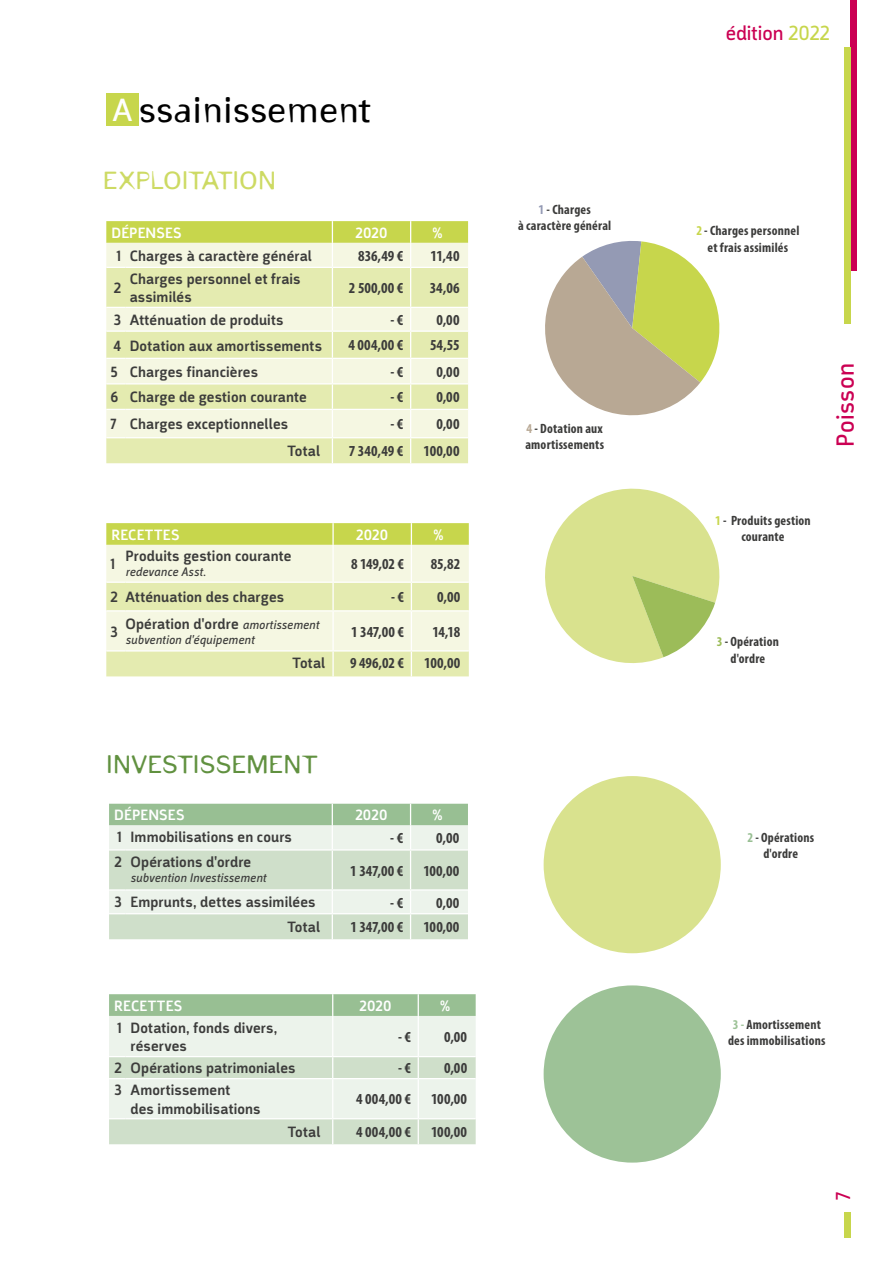
<style>
.page{position:relative;width:893px;height:1263px;background:#fff}
.page>*{position:absolute;margin:0;border:0;box-sizing:border-box;transform-origin:0 0}
.t1{font:34.5px "Ediflex";color:#000}
.t2{font:25.5px "Argumentum";letter-spacing:.02em;color:#cb0053}
.t3{font:24px "Ediflex";color:#619140}
.t4{font:24px "Ediflex";color:#cdda63}
.t5{font:21px "Argumentum";color:#cb0053}
.t6{font:500 15.3px/18.5px "Argumentum";letter-spacing:.01em;color:#3c3c3b}
.t7{font:700 condensed 15.3px "Myriad Pro";letter-spacing:.015em;color:#3c3c3b}
.t8{font:500 15.3px "Argumentum";letter-spacing:.01em;color:#fff}
.t9{font:700 condensed 13.5px/16.2px "Myriad Pro";letter-spacing:.015em;color:#3c3c3b;text-align:center}
.t10{font:italic 12.75px "Argumentum";letter-spacing:.015em;color:#3c3c3b}
.s1{font-family:"Argumentum";font-size:33px;color:#fff}
.s2{font-weight:400;font-style:italic;font-size:12.75px}
.s3{color:#949ab4}
.s4{color:#b8a894}
.s5{color:#c7d64c}
.s6{color:#9cbc59}
.s7{color:#98bf93}
.s8{color:#9dc297}
</style>
<div class="page">
<div style="left:850px;top:0;width:7px;height:271px;background:#cb0053"></div>
<div style="left:844px;top:47px;width:7px;height:277px;background:#c7d64c"></div>
<div style="left:844px;top:1212px;width:7px;height:25px;background:#c7d64c"></div>
<div style="left:106px;top:94px;width:33px;height:32px;background:#c7d64c"></div>
<svg style="left:106px;top:268px;width:362px;height:195px;background:#eaefc4"></svg>
<svg style="left:106px;top:307px;width:19px;height:1px"></svg>
<hr style="left:125px;top:307px;width:207px;height:1px;background:#fff">
<hr style="left:332px;top:307px;width:79px;height:1px;background:#fff">
<hr style="left:411px;top:307px;width:57px;height:1px;background:#fff">
<svg style="left:106px;top:330px;width:19px;height:2px"></svg>
<hr style="left:125px;top:330px;width:207px;height:2px;background:#fff">
<hr style="left:332px;top:330px;width:79px;height:2px;background:#fff">
<hr style="left:411px;top:330px;width:57px;height:2px;background:#fff">
<svg style="left:106px;top:358px;width:19px;height:1px"></svg>
<hr style="left:125px;top:358px;width:207px;height:1px;background:#fff">
<hr style="left:332px;top:358px;width:79px;height:1px;background:#fff">
<hr style="left:411px;top:358px;width:57px;height:1px;background:#fff">
<svg style="left:106px;top:383px;width:19px;height:1px"></svg>
<hr style="left:125px;top:383px;width:207px;height:1px;background:#fff">
<hr style="left:332px;top:383px;width:79px;height:1px;background:#fff">
<hr style="left:411px;top:383px;width:57px;height:1px;background:#fff">
<svg style="left:106px;top:409px;width:19px;height:1px"></svg>
<hr style="left:125px;top:409px;width:207px;height:1px;background:#fff">
<hr style="left:332px;top:409px;width:79px;height:1px;background:#fff">
<hr style="left:411px;top:409px;width:57px;height:1px;background:#fff">
<svg style="left:106px;top:437px;width:19px;height:1px"></svg>
<hr style="left:125px;top:437px;width:207px;height:1px;background:#fff">
<hr style="left:332px;top:437px;width:79px;height:1px;background:#fff">
<hr style="left:411px;top:437px;width:57px;height:1px;background:#fff">
<hr style="left:332px;top:268px;width:1px;height:39px;background:#fff">
<hr style="left:410px;top:268px;width:1px;height:39px;background:#fff">
<svg style="left:332px;top:308px;width:1px;height:155px"></svg>
<svg style="left:410px;top:308px;width:1px;height:155px"></svg>
<svg style="left:106px;top:221px;width:362px;height:47px;background:#e0e89f"></svg>
<svg style="left:109px;top:804px;width:359px;height:135px;background:#d2e1ce"></svg>
<svg style="left:106px;top:523px;width:363px;height:153px;background:#e9eebd"></svg>
<svg style="left:109px;top:994px;width:367px;height:150px;background:#d7e5d5"></svg>
<div style="left:544px;top:985px;width:177px;height:177px;background:#9dc297;border-radius:50%"></div>
<div style="left:544px;top:776px;width:177px;height:177px;background:#d9e28e;border-radius:50%"></div>
<svg style="left:545px;top:241px;width:175px;height:175px"></svg>
<svg style="left:545px;top:488px;width:175px;height:175px"></svg>
<h1 class="t1" style="left:113px;top:88px;width:260px"><span class="s1">A</span> ssainissement</h1>
<h3 class="t4" style="left:103px;top:166px;width:175px">EXPLOITATION</h3>
<p class="t8" style="left:111px;top:223px;width:72px">DÉPENSES</p>
<p class="t8" style="left:355px;top:223px;width:34px">2020</p>
<p class="t8" style="left:432px;top:223px;width:12px">%</p>
<p class="t6" style="left:117px;top:247px;width:197px">1 Charges à caractère général</p>
<p class="t7" style="left:358px;top:246px;width:47px">836,49 €</p>
<p class="t7" style="left:431px;top:246px;width:30px">11,40</p>
<p class="t6" style="left:114px;top:279px;width:9px">2</p>
<p class="t6" style="left:130px;top:270px;width:172px">Charges personnel et frais assimilés</p>
<p class="t7" style="left:349px;top:278px;width:56px">2 500,00 €</p>
<p class="t7" style="left:430px;top:278px;width:31px">34,06</p>
<p class="t6" style="left:114px;top:311px;width:171px">3 Atténuation de produits</p>
<p class="t7" style="left:390px;top:310px;width:15px">- €</p>
<p class="t7" style="left:436px;top:310px;width:25px">0,00</p>
<p class="t6" style="left:114px;top:336px;width:210px">4 Dotation aux amortissements</p>
<p class="t7" style="left:348px;top:336px;width:56px">4 004,00 €</p>
<p class="t7" style="left:430px;top:336px;width:31px">54,55</p>
<p class="t6" style="left:111px;top:363px;width:149px">5 Charges financières</p>
<p class="t7" style="left:390px;top:362px;width:15px">- €</p>
<p class="t7" style="left:436px;top:362px;width:25px">0,00</p>
<p class="t6" style="left:111px;top:388px;width:198px">6 Charge de gestion courante</p>
<p class="t7" style="left:390px;top:388px;width:15px">- €</p>
<p class="t7" style="left:436px;top:388px;width:25px">0,00</p>
<p class="t6" style="left:111px;top:415px;width:179px">7 Charges exceptionnelles</p>
<p class="t7" style="left:390px;top:415px;width:15px">- €</p>
<p class="t7" style="left:436px;top:415px;width:25px">0,00</p>
<p class="t6" style="left:287px;top:441px;width:34px">Total</p>
<p class="t7" style="left:349px;top:441px;width:56px">7 340,49 €</p>
<p class="t7" style="left:423px;top:441px;width:38px">100,00</p>
<p class="t8" style="left:111px;top:525px;width:70px">RECETTES</p>
<p class="t8" style="left:356px;top:525px;width:34px">2020</p>
<p class="t8" style="left:433px;top:525px;width:12px">%</p>
<p class="t6" style="left:111px;top:555px;width:6px">1</p>
<p class="t6" style="left:125px;top:547px;width:168px">Produits gestion courante</p>
<p class="t10" style="left:125px;top:564px;width:82px">redevance Asst.</p>
<p class="t7" style="left:351px;top:555px;width:55px">8 149,02 €</p>
<p class="t7" style="left:431px;top:555px;width:31px">85,82</p>
<p class="t6" style="left:111px;top:588px;width:175px">2 Atténuation des charges</p>
<p class="t7" style="left:391px;top:588px;width:15px">- €</p>
<p class="t7" style="left:437px;top:588px;width:25px">0,00</p>
<p class="t6" style="left:111px;top:623px;width:9px">3</p>
<p class="t6" style="left:125px;top:615px;width:195px">Opération d'ordre <span class="s2">amortissement</span></p>
<p class="t10" style="left:125px;top:632px;width:130px">subvention d'équipement</p>
<p class="t7" style="left:351px;top:622px;width:54px">1 347,00 €</p>
<p class="t7" style="left:432px;top:622px;width:29px">14,18</p>
<p class="t6" style="left:293px;top:654px;width:34px">Total</p>
<p class="t7" style="left:350px;top:653px;width:56px">9 496,02 €</p>
<p class="t7" style="left:424px;top:653px;width:38px">100,00</p>
<h3 class="t3" style="left:106px;top:750px;width:212px">INVESTISSEMENT</h3>
<p class="t8" style="left:114px;top:806px;width:72px">DÉPENSES</p>
<p class="t8" style="left:355px;top:806px;width:34px">2020</p>
<p class="t8" style="left:432px;top:806px;width:12px">%</p>
<p class="t6" style="left:117px;top:828px;width:176px">1 Immobilisations en cours</p>
<p class="t7" style="left:390px;top:829px;width:15px">- €</p>
<p class="t7" style="left:436px;top:829px;width:25px">0,00</p>
<p class="t6" style="left:114px;top:852px;width:138px">2 Opérations d'ordre</p>
<p class="t10" style="left:130px;top:870px;width:137px">subvention Investissement</p>
<p class="t7" style="left:350px;top:861px;width:54px">1 347,00 €</p>
<p class="t7" style="left:423px;top:861px;width:38px">100,00</p>
<p class="t6" style="left:114px;top:892px;width:203px">3 Emprunts, dettes assimilées</p>
<p class="t7" style="left:390px;top:893px;width:15px">- €</p>
<p class="t7" style="left:436px;top:893px;width:25px">0,00</p>
<p class="t6" style="left:287px;top:918px;width:34px">Total</p>
<p class="t7" style="left:350px;top:917px;width:54px">1 347,00 €</p>
<p class="t7" style="left:423px;top:917px;width:38px">100,00</p>
<p class="t8" style="left:114px;top:996px;width:70px">RECETTES</p>
<p class="t8" style="left:359px;top:996px;width:34px">2020</p>
<p class="t8" style="left:440px;top:996px;width:12px">%</p>
<p class="t6" style="left:130px;top:1018px;width:148px;text-indent:-13px">1 Dotation, fonds divers, réserves</p>
<p class="t7" style="left:398px;top:1027px;width:15px">- €</p>
<p class="t7" style="left:444px;top:1027px;width:25px">0,00</p>
<p class="t6" style="left:114px;top:1059px;width:183px">2 Opérations patrimoniales</p>
<p class="t7" style="left:398px;top:1059px;width:15px">- €</p>
<p class="t7" style="left:444px;top:1059px;width:25px">0,00</p>
<p class="t6" style="left:130px;top:1081px;width:132px;text-indent:-16px">3 Amortissement<br>des immobilisations</p>
<p class="t7" style="left:356px;top:1090px;width:56px">4 004,00 €</p>
<p class="t7" style="left:431px;top:1090px;width:38px">100,00</p>
<p class="t6" style="left:288px;top:1122px;width:34px">Total</p>
<p class="t7" style="left:356px;top:1122px;width:56px">4 004,00 €</p>
<p class="t7" style="left:431px;top:1122px;width:38px">100,00</p>
<p class="t9" style="left:518px;top:201px;width:94px"><span class="s3">1</span> - Charges<br>à caractère général</p>
<p class="t9" style="left:525px;top:420px;width:80px;text-align:left"><span class="s4">4</span> - Dotation aux amortissements</p>
<h3 class="t5" style="left:726px;top:21px;width:106px">édition <span class="s5">2022</span></h3>
<p class="t9" style="left:696px;top:222px;width:105px"><span class="s5">2</span> - Charges personnel et frais assimilés</p>
<h2 class="t2" style="left:830px;top:447px;width:85px;rotate:-90deg">Poisson</h2>
<p class="t9" style="left:715px;top:512px;width:97px"><span class="s5">1</span> - Produits gestion courante</p>
<p class="t9" style="left:717px;top:633px;width:64px"><span class="s6">3</span> - Opération d'ordre</p>
<p class="t9" style="left:747px;top:829px;width:68px"><span class="s7">2</span> - Opérations d'ordre</p>
<p class="t9" style="left:728px;top:1016px;width:99px"><span class="s8">3 -</span> Amortissement des immobilisations</p>
<h3 class="t5" style="left:831px;top:1200px;width:10px;rotate:-90deg">7</h3>
</div>
